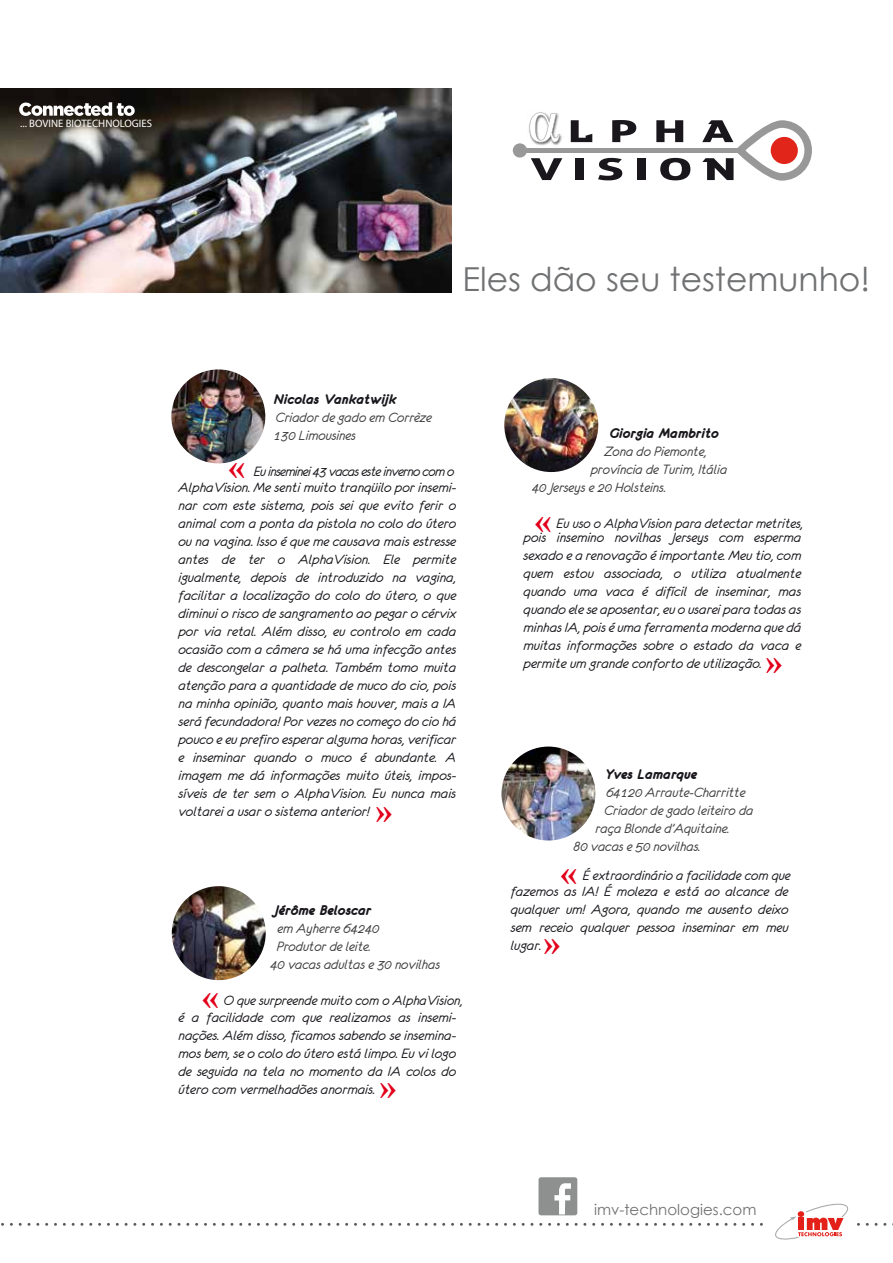
<style>
.page{position:relative;width:893px;height:1263px;background:#fff}
.page>*{position:absolute;margin:0;border:0;box-sizing:border-box;transform-origin:0 0}
.t1{font:33px "Century Gothic";color:#707173}
.t2{font:700 33px "Times New Roman";color:#e2001a}
.t3{font:15px/18px "Eurofurenceitalic";color:#1a171c;text-align:justify}
.t4{font:15px/18px "Eurofurenceitalic";color:#3e3e40}
.t5{font:15px "Eurofurencebolditalic";color:#1a171c}
.t6{font:15px "Eurofurenceitalic";letter-spacing:-.04em;color:#1a171c}
.t7{font:15px "Century Gothic";color:#707173}
.t8{font:10.8px "Myriad Pro";color:#fff}
.s1{font-family:"Times New Roman";font-weight:700;font-size:33px;color:#e2001a}
</style>
<div class="page">
<svg style="left:571px;top:120px;width:21px;height:22px"></svg>
<svg style="left:612px;top:120px;width:24px;height:22px"></svg>
<svg style="left:656px;top:120px;width:27px;height:22px"></svg>
<div style="left:522px;top:148px;width:223px;height:5px;background:#999899"></div>
<svg style="left:513px;top:112px;width:49px;height:68px"></svg>
<div style="left:575px;top:158px;width:8px;height:22px;background:#1a171c"></div>
<svg style="left:598px;top:158px;width:24px;height:22px"></svg>
<div style="left:637px;top:158px;width:8px;height:22px;background:#1a171c"></div>
<svg style="left:660px;top:158px;width:30px;height:22px"></svg>
<svg style="left:702px;top:120px;width:110px;height:61px"></svg>
<img style="left:171px;top:369px;width:94px;height:94px;border-radius:47px">
<img style="left:172px;top:886px;width:94px;height:94px;border-radius:47px">
<img style="left:504px;top:378px;width:94px;height:94px;border-radius:47px">
<img style="left:501px;top:746px;width:94px;height:94px;border-radius:47px">
<img style="left:0;top:88px;width:452px;height:204px">
<svg style="left:19px;top:102px;width:116px;height:14px"></svg>
<svg style="left:1px;top:1177px;width:892px;height:63px"></svg>
<p class="t8" style="left:20px;top:117px;width:133px">... BOVINE BIOTECHNOLOGIES</p>
<h1 class="t1" style="left:462px;top:256px;width:409px">Eles dão seu testemunho!</h1>
<p class="t5" style="left:274px;top:391px;width:123px">Nicolas Vankatwijk</p>
<p class="t4" style="left:274px;top:408px;width:159px">Criador de gado em Corrèze<br>130 Limousines</p>
<p class="t6" style="left:229px;top:463px;width:227px"><span class="s1">«</span> Eu inseminei 43 vacas este inverno com o</p>
<p class="t3" style="left:178px;top:479px;width:279px">AlphaVision. Me senti muito tranqüilo por insemi&shy;nar com este sistema, pois sei que evito ferir o animal com a ponta da pistola no colo do útero ou na vagina. Isso é que me causava mais estresse antes de ter o AlphaVision. Ele permite igualmente, depois de introduzido na vagina, facilitar a localização do colo do útero, o que diminui o risco de sangramento ao pegar o cérvix por via retal. Além disso, eu controlo em cada ocasião com a câmera se há uma infecção antes de descongelar a palheta. Também tomo muita atenção para a quantidade de muco do cio, pois na minha opinião, quanto mais houver, mais a IA será fecundadora! Por vezes no começo do cio há pouco e eu prefiro esperar alguma horas, verificar e inseminar quando o muco é abundante. A imagem me dá informações muito úteis, impos&shy;síveis de ter sem o AlphaVision. Eu nunca mais voltarei a usar o sistema anterior!</p>
<h1 class="t2" style="left:376px;top:788px;width:18px">»</h1>
<p class="t5" style="left:274px;top:902px;width:99px">Jérôme Beloscar</p>
<p class="t4" style="left:278px;top:919px;width:103px">em Ayherre 64240</p>
<p class="t4" style="left:277px;top:937px;width:96px">Produtor de leite.</p>
<p class="t4" style="left:270px;top:955px;width:171px">40 vacas adultas e 30 novilhas</p>
<p class="t3" style="left:202px;top:991px;width:262px"><span class="s1">«</span> O que surpreende muito com o AlphaVision,</p>
<p class="t3" style="left:178px;top:1008px;width:279px">é a facilidade com que realizamos as insemi&shy;nações. Além disso, ficamos sabendo se insemina&shy;mos bem, se o colo do útero está limpo. Eu vi logo de seguida na tela no momento da IA colos do útero com vermelhadões anormais.</p>
<h1 class="t2" style="left:380px;top:1064px;width:18px">»</h1>
<p class="t5" style="left:610px;top:426px;width:111px">Giorgia Mambrito</p>
<p class="t4" style="left:604px;top:442px;width:104px">Zona do Piemonte,</p>
<p class="t4" style="left:591px;top:460px;width:138px">província de Turim, Itália</p>
<p class="t4" style="left:532px;top:478px;width:136px">40 Jerseys e 20 Holsteins.</p>
<p class="t3" style="left:535px;top:514px;width:270px"><span class="s1">«</span> Eu uso o AlphaVision para detectar metrites,</p>
<p class="t3" style="left:524px;top:529px;width:279px">pois insemino novilhas Jerseys com esperma sexado e a renovação é importante. Meu tio, com quem estou associada, o utiliza atualmente quando uma vaca é difícil de inseminar, mas quando ele se aposentar, eu o usarei para todas as minhas IA, pois é uma ferramenta moderna que dá muitas informações sobre o estado da vaca e permite um grande conforto de utilização.</p>
<h1 class="t2" style="left:766px;top:639px;width:18px">»</h1>
<p class="t5" style="left:605px;top:767px;width:94px">Yves Lamarque</p>
<p class="t4" style="left:606px;top:783px;width:141px">64120 Arraute-Charritte</p>
<p class="t4" style="left:604px;top:801px;width:151px">Criador de gado leiteiro da</p>
<p class="t4" style="left:596px;top:819px;width:136px">raça Blonde d’Aquitaine.</p>
<p class="t4" style="left:573px;top:837px;width:129px">80 vacas e 50 novilhas.</p>
<p class="t3" style="left:560px;top:867px;width:232px"><span class="s1">«</span> É extraordinário a facilidade com que</p>
<p class="t3" style="left:511px;top:882px;width:279px">fazemos as IA! É moleza e está ao alcance de qualquer um! Agora, quando me ausento deixo sem receio qualquer pessoa inseminar em meu lugar.</p>
<h1 class="t2" style="left:544px;top:920px;width:18px">»</h1>
<p class="t7" style="left:594px;top:1199px;width:164px">imv-technologies.com</p>
</div>
